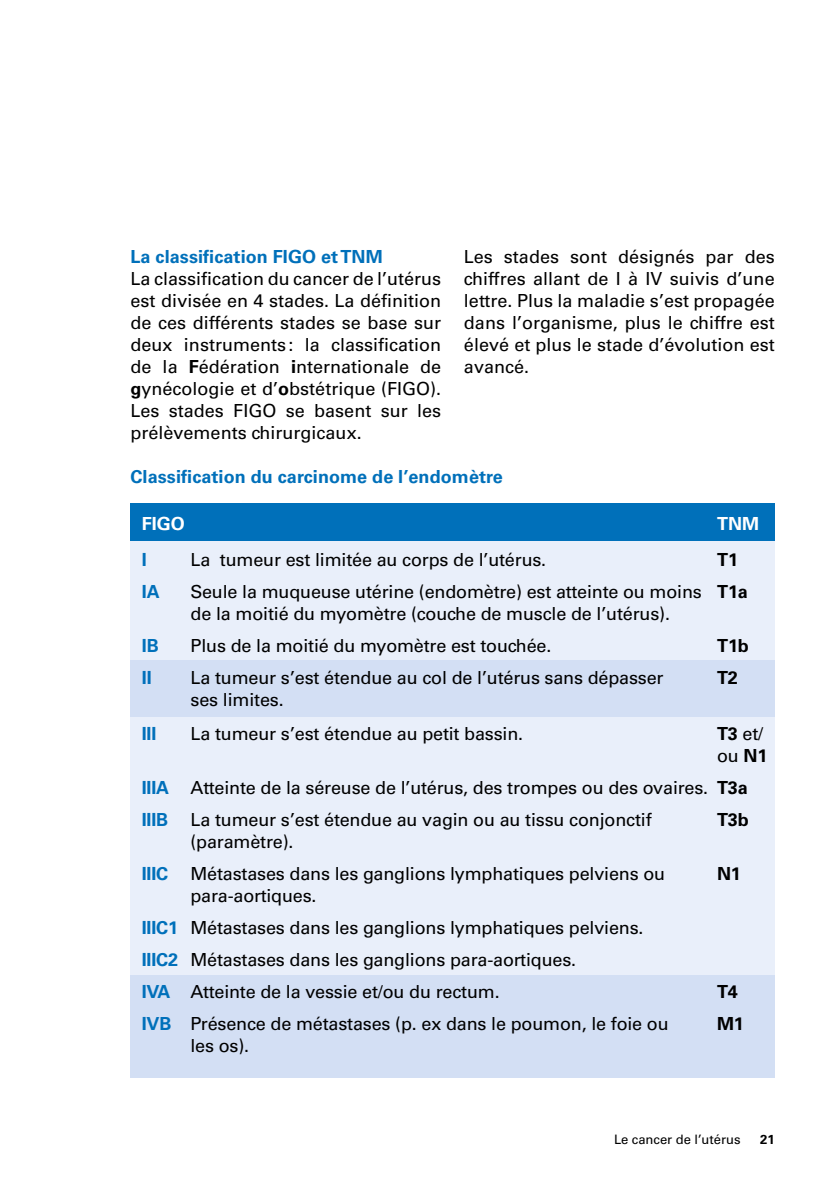
<style>
.page{position:relative;width:840px;height:1191px;background:#fff}
.page>*{position:absolute;margin:0;border:0;box-sizing:border-box;transform-origin:0 0}
.t1{font:18px/22px "Univers LT Std";letter-spacing:-.01em;color:#000}
.t2{font:700 18px "Univers LT Std";letter-spacing:.005em;color:#0070ba}
.t3{font:700 18px "Univers LT Std";letter-spacing:-.01em;color:#000}
.t4{font:700 18px "Univers LT Std";color:#fff}
.t5{font:13px "Univers LT Std";color:#000}
.t6{font:700 13px "Univers LT Std";color:#000}
.s1{font-weight:700}
.s2{font-weight:700;color:#0070ba}
</style>
<div class="page">
<div style="left:130px;top:541px;width:644px;height:536px;background:#e9effa"></div>
<div style="left:130px;top:503px;width:644px;height:37px;background:#0070ba"></div>
<div style="left:130px;top:660px;width:644px;height:57px;background:#d3dff4"></div>
<div style="left:130px;top:975px;width:644px;height:102px;background:#d3dff4"></div>
<p class="t2" style="left:130px;top:246px;width:253px">La classification FIGO et TNM</p>
<p class="t1" style="left:130px;top:268px;width:312px;text-align:justify">La classification du cancer de l’utérus est divisée en 4 stades. La définition de ces différents stades se base sur deux instruments: la classification de la <span class="s1">F</span>édération <span class="s1">i</span>nternationale de <span class="s1">g</span>ynécologie et d’<span class="s1">o</span>bstétrique (FIGO).<br>Les stades FIGO se basent sur les prélèvements chirurgicaux.</p>
<p class="t1" style="left:463px;top:246px;width:312px;text-align:justify">Les stades sont désignés par des chiffres allant de I à IV suivis d’une lettre. Plus la maladie s’est propagée dans l’organisme, plus le chiffre est élevé et plus le stade d’évolution est avancé.</p>
<p class="t2" style="left:130px;top:466px;width:373px">Classification du carcinome de l’endomètre</p>
<p class="t4" style="left:142px;top:513px;width:45px">FIGO</p>
<p class="t4" style="left:716px;top:513px;width:43px">TNM</p>
<p class="t2" style="left:142px;top:549px;width:7px">I</p>
<p class="t1" style="left:190px;top:548px;width:357px">La tumeur est limitée au corps de l’utérus.</p>
<p class="t3" style="left:716px;top:549px;width:22px">T1</p>
<p class="t2" style="left:142px;top:581px;width:19px">IA</p>
<p class="t1" style="left:190px;top:580px;width:558px">Seule la muqueuse utérine (endomètre) est atteinte ou moins <span class="s1">T1a </span>de la moitié du myomètre (couche de muscle de l’utérus).</p>
<p class="t2" style="left:142px;top:635px;width:18px">IB</p>
<p class="t1" style="left:190px;top:634px;width:362px">Plus de la moitié du myomètre est touchée.</p>
<p class="t3" style="left:716px;top:635px;width:33px">T1b</p>
<p class="t2" style="left:142px;top:667px;width:11px">II</p>
<p class="t1" style="left:190px;top:666px;width:474px">La tumeur s’est étendue au col de l’utérus sans dépasser</p>
<p class="t3" style="left:716px;top:667px;width:22px">T2</p>
<p class="t1" style="left:190px;top:688px;width:95px">ses limites.</p>
<p class="t2" style="left:142px;top:723px;width:16px">III</p>
<p class="t1" style="left:190px;top:722px;width:334px">La tumeur s’est étendue au petit bassin.</p>
<p class="t1" style="left:716px;top:722px;width:52px"><span class="s1">T3</span> et/ ou <span class="s1">N1</span></p>
<p class="t1" style="left:142px;top:771px;width:607px;line-height:32px"><span class="s2">IIIA</span> Atteinte de la séreuse de l’utérus, des trompes ou des ovaires. <span class="s1">T3a<br></span><span class="s2">IIIB</span> La tumeur s’est étendue au vagin ou au tissu conjonctif</p>
<p class="t3" style="left:716px;top:809px;width:33px">T3b</p>
<p class="t1" style="left:142px;top:825px;width:524px;line-height:32px;text-indent:49px">(paramètre).<br><span class="s2">IIIC</span> Métastases dans les ganglions lymphatiques pelviens ou</p>
<p class="t1" style="left:142px;top:879px;width:503px;line-height:32px;text-indent:49px">para-aortiques.<br><span class="s2">IIIC1</span> Métastases dans les ganglions lymphatiques pelviens.<br><span class="s2">IIIC2</span> Métastases dans les ganglions para-aortiques.<br><span class="s2">IVA</span> Atteinte de la vessie et/ou du rectum.</p>
<p class="t3" style="left:716px;top:863px;width:25px">N1</p>
<p class="t3" style="left:716px;top:981px;width:22px">T4</p>
<p class="t1" style="left:142px;top:1012px;width:528px"><span class="s2">IVB</span> Présence de métastases (p. ex dans le poumon, le foie ou</p>
<p class="t3" style="left:716px;top:1013px;width:28px">M1</p>
<p class="t1" style="left:190px;top:1034px;width:60px">les os).</p>
<p class="t5" style="left:613px;top:1132px;width:128px">Le cancer de l’utérus</p>
<p class="t6" style="left:759px;top:1132px;width:16px">21</p>
</div>
